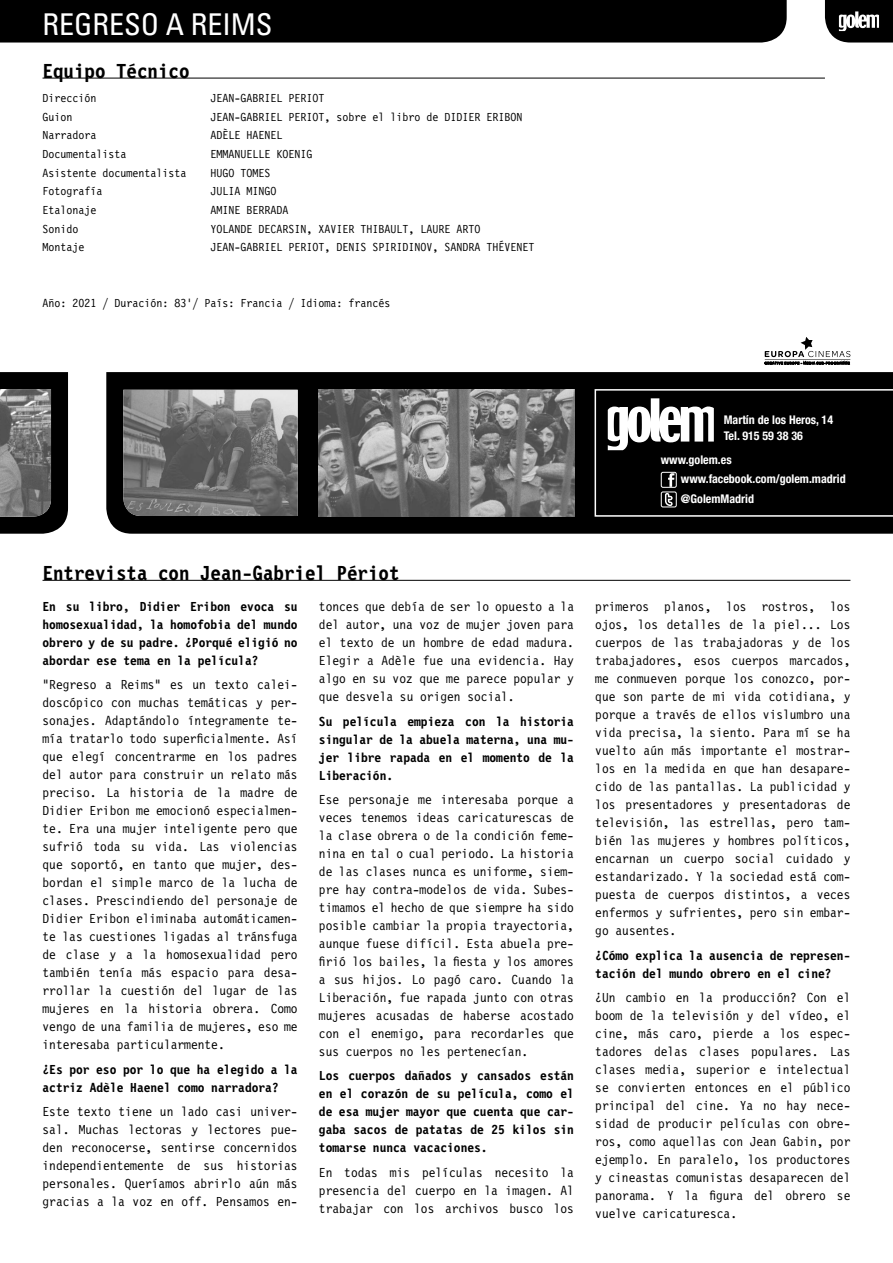
<style>
.page{position:relative;width:893px;height:1263px;background:#fff}
.page>*{position:absolute;margin:0;border:0;box-sizing:border-box;transform-origin:0 0}
.t1{font:condensed 30px "Univers";color:#fff}
.t2{font:700 21px "Letter Gothic 12 Pitch BT";color:#000}
.t3{font:13.5px/18px "Letter Gothic 12 Pitch BT";color:#000;text-align:justify}
.t4{font:700 13.5px/18px "Letter Gothic 12 Pitch BT";color:#000;text-align:justify}
.t5{font:12px "Letter Gothic 12 Pitch BT";color:#000}
.t6{font:700 condensed 12px/19.5px "Helvetica Neue";color:#fff}
</style>
<div class="page">
<svg style="left:106px;top:372px;width:787px;height:162px;background:#070707"></svg>
<div style="left:0;top:0;width:787px;height:43px;background:#000"></div>
<hr style="left:43px;top:78px;width:782px;height:1px;background:#000">
<hr style="left:43px;top:580px;width:807px;height:1px;background:#000">
<img style="left:123px;top:390px;width:175px;height:126px">
<img style="left:319px;top:390px;width:255px;height:126px">
<svg style="left:0;top:372px;width:68px;height:162px;background:#090909"></svg>
<img style="left:0;top:389px;width:51px;height:128px">
<svg style="left:825px;top:0;width:68px;height:43px;background:#323232"></svg>
<svg style="left:595px;top:389px;width:298px;height:128px;background:#1c1c1c"></svg>
<svg style="left:765px;top:337px;width:85px;height:28px"></svg>
<h1 class="t1" style="left:43px;top:6px;width:232px">REGRESO A REIMS</h1>
<h2 class="t2" style="left:43px;top:60px;width:148px">Equipo Técnico</h2>
<p class="t5" style="left:43px;top:91px;width:55px">Dirección</p>
<p class="t5" style="left:211px;top:91px;width:115px">JEAN-GABRIEL PERIOT</p>
<p class="t5" style="left:43px;top:110px;width:31px">Guion</p>
<p class="t5" style="left:211px;top:110px;width:313px">JEAN-GABRIEL PERIOT, sobre el libro de DIDIER ERIBON</p>
<p class="t5" style="left:43px;top:129px;width:55px">Narradora</p>
<p class="t5" style="left:211px;top:129px;width:73px">ADÈLE HAENEL</p>
<p class="t5" style="left:43px;top:147px;width:85px">Documentalista</p>
<p class="t5" style="left:211px;top:147px;width:103px">EMMANUELLE KOENIG</p>
<p class="t5" style="left:43px;top:166px;width:145px">Asistente documentalista</p>
<p class="t5" style="left:211px;top:166px;width:61px">HUGO TOMES</p>
<p class="t5" style="left:43px;top:185px;width:61px">Fotografía</p>
<p class="t5" style="left:211px;top:185px;width:67px">JULIA MINGO</p>
<p class="t5" style="left:43px;top:203px;width:55px">Etalonaje</p>
<p class="t5" style="left:211px;top:203px;width:79px">AMINE BERRADA</p>
<p class="t5" style="left:43px;top:222px;width:37px">Sonido</p>
<p class="t5" style="left:211px;top:222px;width:271px">YOLANDE DECARSIN, XAVIER THIBAULT, LAURE ARTO</p>
<p class="t5" style="left:43px;top:240px;width:43px">Montaje</p>
<p class="t5" style="left:211px;top:240px;width:325px">JEAN-GABRIEL PERIOT, DENIS SPIRIDINOV, SANDRA THÉVENET</p>
<p class="t5" style="left:43px;top:296px;width:350px">Año: 2021 / Duración: 83’/ País: Francia / Idioma: francés</p>
<p class="t6" style="left:724px;top:411px;width:111px;line-height:16.5px">Martín de los Heros, 14<br>Tel. 915 59 38 36</p>
<p class="t6" style="left:681px;top:450px;width:166px;text-indent:-20px">www.golem.es www.facebook.com/golem.madrid @GolemMadrid</p>
<h2 class="t2" style="left:43px;top:561px;width:358px">Entrevista con Jean-Gabriel Périot</h2>
<p class="t4" style="left:43px;top:598px;width:257px">En su libro, Didier Eribon evoca su homosexualidad, la homofobia del mundo obrero y de su padre. ¿Porqué eligió no abordar ese tema en la película?</p>
<p class="t3" style="left:43px;top:676px;width:257px">“Regreso a Reims” es un texto calei&shy;doscópico con muchas temáticas y per&shy;sonajes. Adaptándolo íntegramente te&shy;mía tratarlo todo superficialmente. Así que elegí concentrarme en los padres del autor para construir un relato más preciso. La historia de la madre de Didier Eribon me emocionó especialmen&shy;te. Era una mujer inteligente pero que sufrió toda su vida. Las violencias que soportó, en tanto que mujer, des&shy;bordan el simple marco de la lucha de clases. Prescindiendo del personaje de Didier Eribon eliminaba automáticamen&shy;te las cuestiones ligadas al tránsfuga de clase y a la homosexualidad pero también tenía más espacio para desa&shy;rrollar la cuestión del lugar de las mujeres en la historia obrera. Como vengo de una familia de mujeres, eso me interesaba particularmente.</p>
<p class="t4" style="left:43px;top:1061px;width:257px">¿Es por eso por lo que ha elegido a la actriz Adèle Haenel como narradora?</p>
<p class="t3" style="left:43px;top:1103px;width:257px">Este texto tiene un lado casi univer&shy;sal. Muchas lectoras y lectores pue&shy;den reconocerse, sentirse concernidos independientemente de sus historias personales. Queríamos abrirlo aún más gracias a la voz en off. Pensamos en-</p>
<p class="t3" style="left:319px;top:598px;width:257px">tonces que debía de ser lo opuesto a la del autor, una voz de mujer joven para el texto de un hombre de edad madura.<br>Elegir a Adèle fue una evidencia. Hay algo en su voz que me parece popular y que desvela su origen social.</p>
<p class="t4" style="left:319px;top:713px;width:257px">Su película empieza con la historia singular de la abuela materna, una mu&shy;jer libre rapada en el momento de la Liberación.</p>
<p class="t3" style="left:319px;top:791px;width:257px">Ese personaje me interesaba porque a veces tenemos ideas caricaturescas de la clase obrera o de la condición feme&shy;nina en tal o cual periodo. La historia de las clases nunca es uniforme, siem&shy;pre hay contra-modelos de vida. Subes&shy;timamos el hecho de que siempre ha sido posible cambiar la propia trayectoria, aunque fuese difícil. Esta abuela pre&shy;firió los bailes, la fiesta y los amores a sus hijos. Lo pagó caro. Cuando la Liberación, fue rapada junto con otras mujeres acusadas de haberse acostado con el enemigo, para recordarles que sus cuerpos no les pertenecían.</p>
<p class="t4" style="left:319px;top:1067px;width:257px">Los cuerpos dañados y cansados están en el corazón de su película, como el de esa mujer mayor que cuenta que car&shy;gaba sacos de patatas de 25 kilos sin tomarse nunca vacaciones.</p>
<p class="t3" style="left:319px;top:1163px;width:257px">En todas mis películas necesito la presencia del cuerpo en la imagen. Al trabajar con los archivos busco los</p>
<p class="t3" style="left:595px;top:598px;width:257px">primeros planos, los rostros, los ojos, los detalles de la piel... Los cuerpos de las trabajadoras y de los trabajadores, esos cuerpos marcados, me conmueven porque los conozco, por&shy;que son parte de mi vida cotidiana, y porque a través de ellos vislumbro una vida precisa, la siento. Para mí se ha vuelto aún más importante el mostrar&shy;los en la medida en que han desapare&shy;cido de las pantallas. La publicidad y los presentadores y presentadoras de televisión, las estrellas, pero tam&shy;bién las mujeres y hombres políticos, encarnan un cuerpo social cuidado y estandarizado. Y la sociedad está com&shy;puesta de cuerpos distintos, a veces enfermos y sufrientes, pero sin embar&shy;go ausentes.</p>
<p class="t4" style="left:595px;top:946px;width:257px">¿Cómo explica la ausencia de represen&shy;tación del mundo obrero en el cine?</p>
<p class="t3" style="left:595px;top:989px;width:257px">¿Un cambio en la producción? Con el boom de la televisión y del vídeo, el cine, más caro, pierde a los espec&shy;tadores delas clases populares. Las clases media, superior e intelectual se convierten entonces en el público principal del cine. Ya no hay nece&shy;sidad de producir películas con obre&shy;ros, como aquellas con Jean Gabin, por ejemplo. En paralelo, los productores y cineastas comunistas desaparecen del panorama. Y la figura del obrero se vuelve caricaturesca.</p>
</div>
